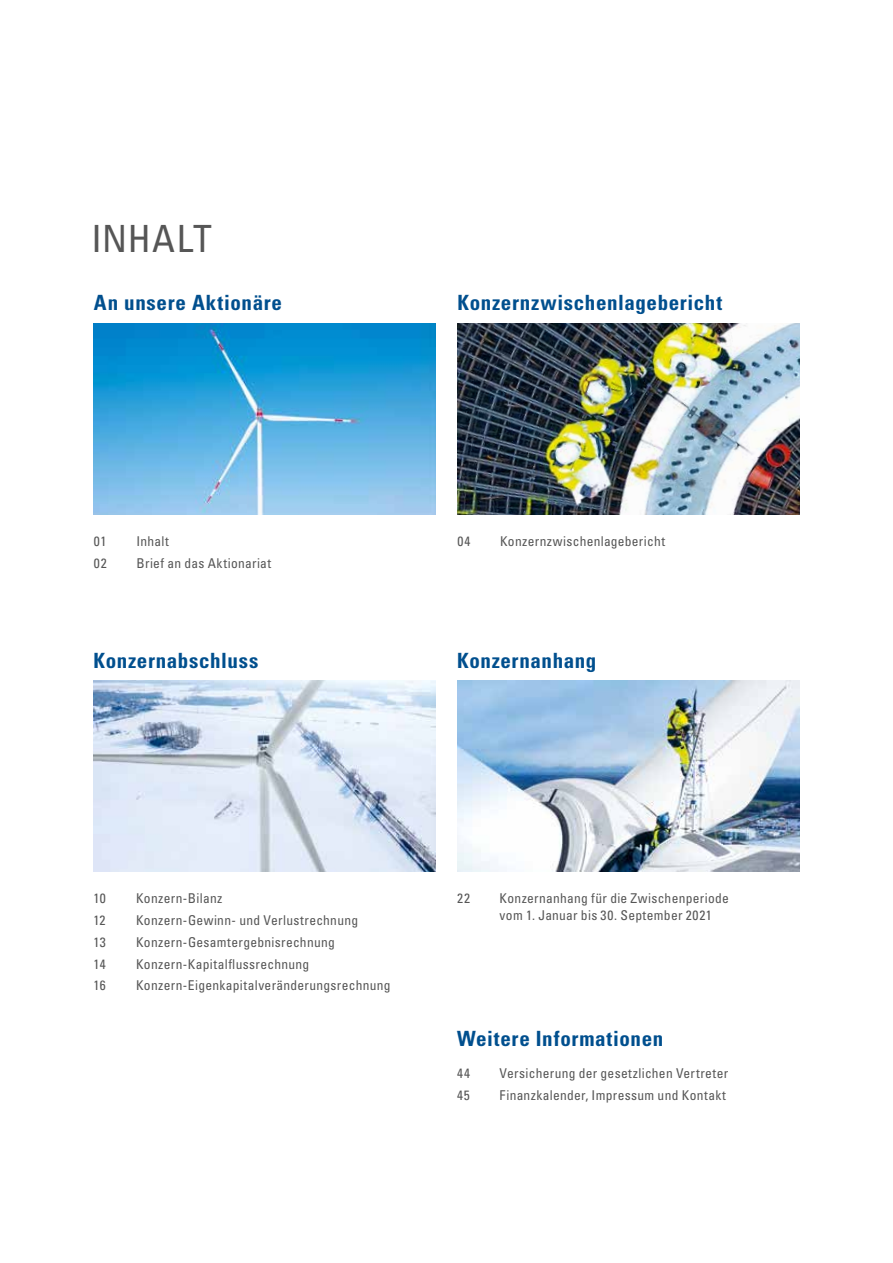
<style>
.page{position:relative;width:893px;height:1263px;background:#fff}
.page>*{position:absolute;margin:0;border:0;box-sizing:border-box;transform-origin:0 0}
.t1{font:condensed 37.5px "Univers LT Pro";letter-spacing:.015em;color:#565656}
.t2{font:700 condensed 21px "Univers LT Pro";letter-spacing:.03em;color:#004f8e}
.t3{font:condensed 13.5px/16.5px "Univers LT Pro";letter-spacing:.025em;color:#565656}
</style>
<div class="page">
<img style="left:94px;top:323px;width:342px;height:191px">
<img style="left:457px;top:323px;width:342px;height:191px">
<img style="left:457px;top:681px;width:342px;height:191px">
<img style="left:94px;top:681px;width:342px;height:191px">
<h1 class="t1" style="left:91px;top:215px;width:122px">INHALT</h1>
<h2 class="t2" style="left:94px;top:290px;width:190px">An unsere Aktionäre</h2>
<h2 class="t2" style="left:458px;top:290px;width:266px">Konzernzwischenlagebericht</h2>
<p class="t3" style="left:94px;top:532px;width:14px">01</p>
<p class="t3" style="left:136px;top:532px;width:34px">Inhalt</p>
<p class="t3" style="left:94px;top:554px;width:14px">02</p>
<p class="t3" style="left:136px;top:554px;width:136px">Brief an das Aktionariat</p>
<h2 class="t2" style="left:94px;top:647px;width:166px">Konzernabschluss</h2>
<p class="t3" style="left:458px;top:532px;width:14px">04</p>
<p class="t3" style="left:500px;top:532px;width:167px">Konzernzwischenlagebericht</p>
<h2 class="t2" style="left:457px;top:647px;width:141px">Konzernanhang</h2>
<p class="t3" style="left:94px;top:890px;width:14px">10</p>
<p class="t3" style="left:136px;top:890px;width:88px">Konzern-Bilanz</p>
<p class="t3" style="left:94px;top:912px;width:14px">12</p>
<p class="t3" style="left:136px;top:912px;width:224px">Konzern-Gewinn- und Verlustrechnung</p>
<p class="t3" style="left:94px;top:933px;width:14px">13</p>
<p class="t3" style="left:136px;top:933px;width:200px">Konzern-Gesamtergebnisrechnung</p>
<p class="t3" style="left:94px;top:955px;width:14px">14</p>
<p class="t3" style="left:136px;top:955px;width:175px">Konzern-Kapitalflussrechnung</p>
<p class="t3" style="left:94px;top:977px;width:14px">16</p>
<p class="t3" style="left:136px;top:977px;width:256px">Konzern-Eigenkapitalveränderungsrechnung</p>
<p class="t3" style="left:457px;top:890px;width:14px">22</p>
<p class="t3" style="left:500px;top:890px;width:231px">Konzernanhang für die Zwischenperiode vom 1. Januar bis 30. September 2021</p>
<h2 class="t2" style="left:457px;top:1026px;width:208px">Weitere Informationen</h2>
<p class="t3" style="left:457px;top:1065px;width:15px">44</p>
<p class="t3" style="left:500px;top:1065px;width:230px">Versicherung der gesetzlichen Vertreter</p>
<p class="t3" style="left:457px;top:1087px;width:14px">45</p>
<p class="t3" style="left:500px;top:1087px;width:228px">Finanzkalender, Impressum und Kontakt</p>
</div>
